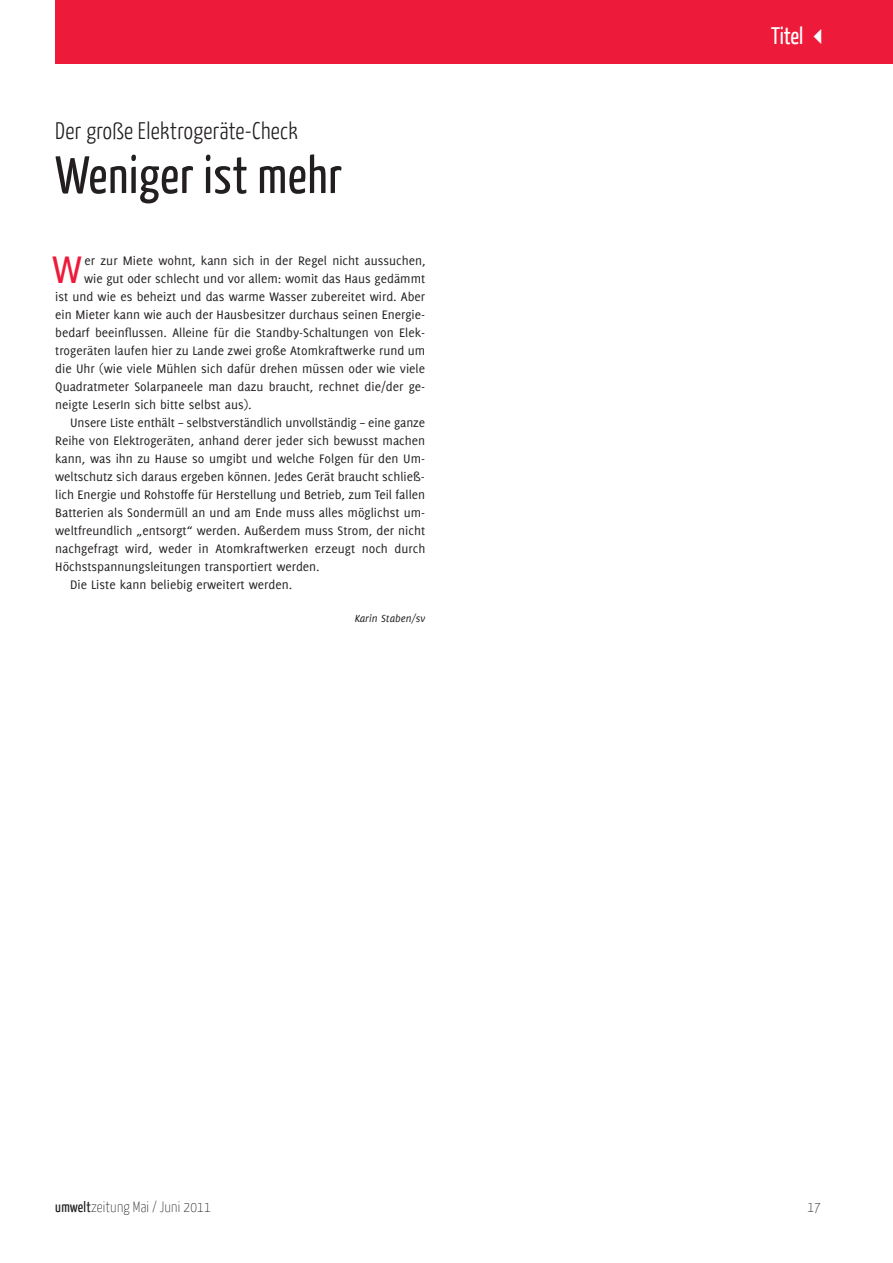
<style>
.page{position:relative;width:893px;height:1263px;background:#fff}
.page>*{position:absolute;margin:0;border:0;box-sizing:border-box;transform-origin:0 0}
.t1{font:52.5px "Yanone Kaffeesatz";letter-spacing:.015em;color:#231f20}
.t2{font:42px "Delicious";color:#ed1a3a}
.t3{font:300 24px "Yanone Kaffeesatz";letter-spacing:.015em;color:#231f20}
.t4{font:24px "Yanone Kaffeesatz";letter-spacing:-.01em;color:#fff}
.t5{font:100 15px "Yanone Kaffeesatz";letter-spacing:.015em;color:#231f20}
.t6{font:13.5px "Delicious";color:#231f20}
.t7{font:italic 11.25px "Delicious";color:#231f20}
.s1{font-weight:400}
</style>
<div class="page">
<div style="left:55px;top:0;width:838px;height:64px;background:#ed1a3a"></div>
<h3 class="t3" style="left:55px;top:122px;width:244px">Der große Elektrogeräte-Check</h3>
<h1 class="t1" style="left:55px;top:156px;width:288px">Weniger ist mehr</h1>
<h2 class="t2" style="left:52px;top:254px;width:31px">W</h2>
<p class="t6" style="left:85px;top:256px;width:343px">er zur Miete wohnt, kann sich in der Regel nicht aussuchen,</p>
<p class="t6" style="left:84px;top:274px;width:343px">wie gut oder schlecht und vor allem: womit das Haus gedämmt</p>
<p class="t6" style="left:55px;top:292px;width:371px">ist und wie es beheizt und das warme Wasser zubereitet wird. Aber</p>
<p class="t6" style="left:55px;top:310px;width:371px">ein Mieter kann wie auch der Hausbesitzer durchaus seinen Energie-</p>
<p class="t6" style="left:55px;top:328px;width:371px">bedarf beeinflussen. Alleine für die Standby-Schaltungen von Elek-</p>
<p class="t6" style="left:55px;top:346px;width:371px">trogeräten laufen hier zu Lande zwei große Atomkraftwerke rund um</p>
<p class="t6" style="left:55px;top:364px;width:371px">die Uhr (wie viele Mühlen sich dafür drehen müssen oder wie viele</p>
<p class="t6" style="left:55px;top:382px;width:371px">Quadratmeter Solarpaneele man dazu braucht, rechnet die/der ge-</p>
<p class="t6" style="left:55px;top:400px;width:198px">neigte LeserIn sich bitte selbst aus).</p>
<p class="t6" style="left:70px;top:418px;width:357px">Unsere Liste enthält – selbstverständlich unvollständig – eine ganze</p>
<p class="t6" style="left:55px;top:436px;width:371px">Reihe von Elektrogeräten, anhand derer jeder sich bewusst machen</p>
<p class="t6" style="left:55px;top:454px;width:371px">kann, was ihn zu Hause so umgibt und welche Folgen für den Um-</p>
<p class="t6" style="left:55px;top:472px;width:371px">weltschutz sich daraus ergeben können. Jedes Gerät braucht schließ-</p>
<p class="t6" style="left:55px;top:490px;width:371px">lich Energie und Rohstoffe für Herstellung und Betrieb, zum Teil fallen</p>
<p class="t6" style="left:55px;top:508px;width:371px">Batterien als Sondermüll an und am Ende muss alles möglichst um-</p>
<p class="t6" style="left:55px;top:526px;width:371px">weltfreundlich „entsorgt“ werden. Außerdem muss Strom, der nicht</p>
<p class="t6" style="left:55px;top:544px;width:372px">nachgefragt wird, weder in Atomkraftwerken erzeugt noch durch</p>
<p class="t6" style="left:55px;top:562px;width:266px">Höchstspannungsleitungen transportiert werden.</p>
<p class="t6" style="left:70px;top:580px;width:224px">Die Liste kann beliebig erweitert werden.</p>
<p class="t7" style="left:355px;top:612px;width:72px">Karin Staben/sv</p>
<p class="t5" style="left:55px;top:1201px;width:157px"><span class="s1">umwelt</span>zeitung Mai / Juni 2011</p>
<h3 class="t4" style="left:771px;top:27px;width:62px">Titel ✓</h3>
<p class="t5" style="left:807px;top:1201px;width:15px">17</p>
</div>
